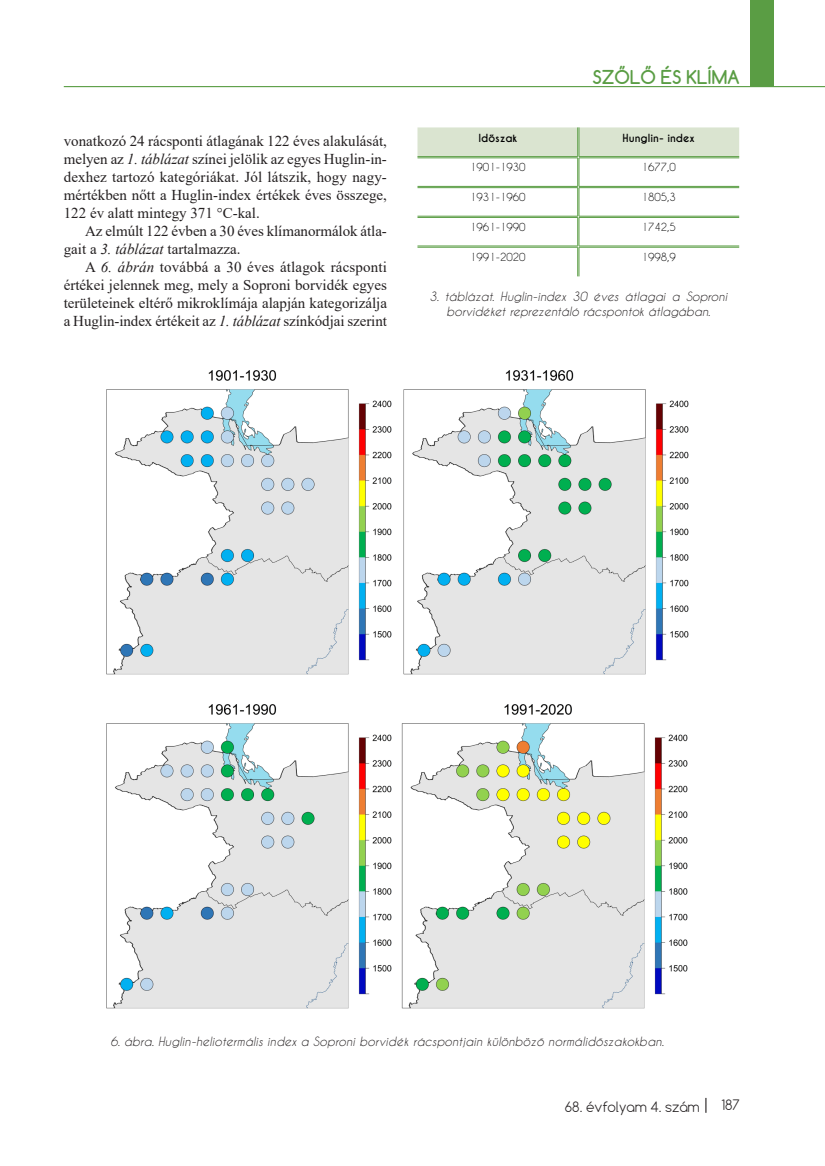
<style>
.page{position:relative;width:825px;height:1166px;background:#fff}
.page>*{position:absolute;margin:0;border:0;box-sizing:border-box;transform-origin:0 0}
.t1{font:700 18px "Comfortaa";color:#5a9d44}
.törzsszöveg{font:15px/18px "Times New Roman";letter-spacing:-.005em;color:#231f20;text-align:justify}
.t2{font:300 13.5px "Comfortaa";color:#231f20}
.képaláírás{font:italic 12px/15px "Caviar Dreams";letter-spacing:.01em;color:#231f20;text-align:center}
.táblázat{font:10.5px "Caviar Dreams";color:#000}
.táblázat-2{font:700 10.5px "Caviar Dreams";color:#000}
.s1{font-style:italic}
</style>
<div class="page">
<hr style="left:64px;top:86px;width:761px;height:1px;background:#5a9d44">
<div style="left:750px;top:0;width:24px;height:87px;background:#5a9d44"></div>
<svg style="left:705px;top:1097px;width:1px;height:15px"></svg>
<svg style="left:417px;top:127px;width:322px;height:149px"></svg>
<img style="left:106px;top:370px;width:286px;height:305px">
<img style="left:106px;top:704px;width:286px;height:305px">
<img style="left:403px;top:370px;width:286px;height:305px">
<img style="left:401px;top:704px;width:286px;height:305px">
<p class="törzsszöveg" style="left:64px;top:131px;width:325px">vonatkozó 24 rácsponti átlagának 122 éves alakulását, melyen az <span class="s1">1. táblázat</span> színei jelölik az egyes Huglin-in&shy;dexhez tartozó kategóriákat. Jól látszik, hogy nagy&shy;mértékben nőtt a Huglin-index értékek éves összege, 122 év alatt mintegy 371 °C-kal.</p>
<p class="törzsszöveg" style="left:64px;top:221px;width:325px;text-indent:21px">Az elmúlt 122 évben a 30 éves klímanormálok átla&shy;gait a <span class="s1">3. táblázat</span> tartalmazza.</p>
<p class="törzsszöveg" style="left:64px;top:257px;width:325px;text-indent:21px">A <span class="s1">6. ábrán</span> továbbá a 30 éves átlagok rácsponti értékei jelennek meg, mely a Soproni borvidék egyes területeinek eltérő mikroklímája alapján kategorizálja a Huglin-index értékeit az <span class="s1">1. táblázat</span> színkódjai szerint</p>
<p class="t1" style="left:593px;top:66px;width:149px">SZŐLŐ ÉS KLÍMA</p>
<p class="táblázat-2" style="left:478px;top:131px;width:41px">Időszak</p>
<p class="táblázat-2" style="left:623px;top:131px;width:74px">Hunglin- index</p>
<p class="táblázat" style="left:470px;top:161px;width:57px">1901-1930</p>
<p class="táblázat" style="left:642px;top:161px;width:35px">1677,0</p>
<p class="táblázat" style="left:470px;top:191px;width:57px">1931-1960</p>
<p class="táblázat" style="left:642px;top:191px;width:35px">1805,3</p>
<p class="táblázat" style="left:470px;top:221px;width:57px">1961-1990</p>
<p class="táblázat" style="left:642px;top:221px;width:35px">1742,5</p>
<p class="táblázat" style="left:470px;top:250px;width:57px">1991-2020</p>
<p class="táblázat" style="left:642px;top:250px;width:35px">1998,9</p>
<p class="képaláírás" style="left:429px;top:289px;width:299px">3. táblázat. Huglin-index 30 éves átlagai a Soproni borvidéket reprezentáló rácspontok átlagában.</p>
<p class="képaláírás" style="left:110px;top:1033px;width:555px">6. ábra. Huglin-heliotermális index a Soproni borvidék rácspontjain különböző normálidőszakokban.</p>
<p class="t2" style="left:565px;top:1097px;width:136px">68. évfolyam 4. szám</p>
<p class="t2" style="left:721px;top:1095px;width:20px">187</p>
</div>
